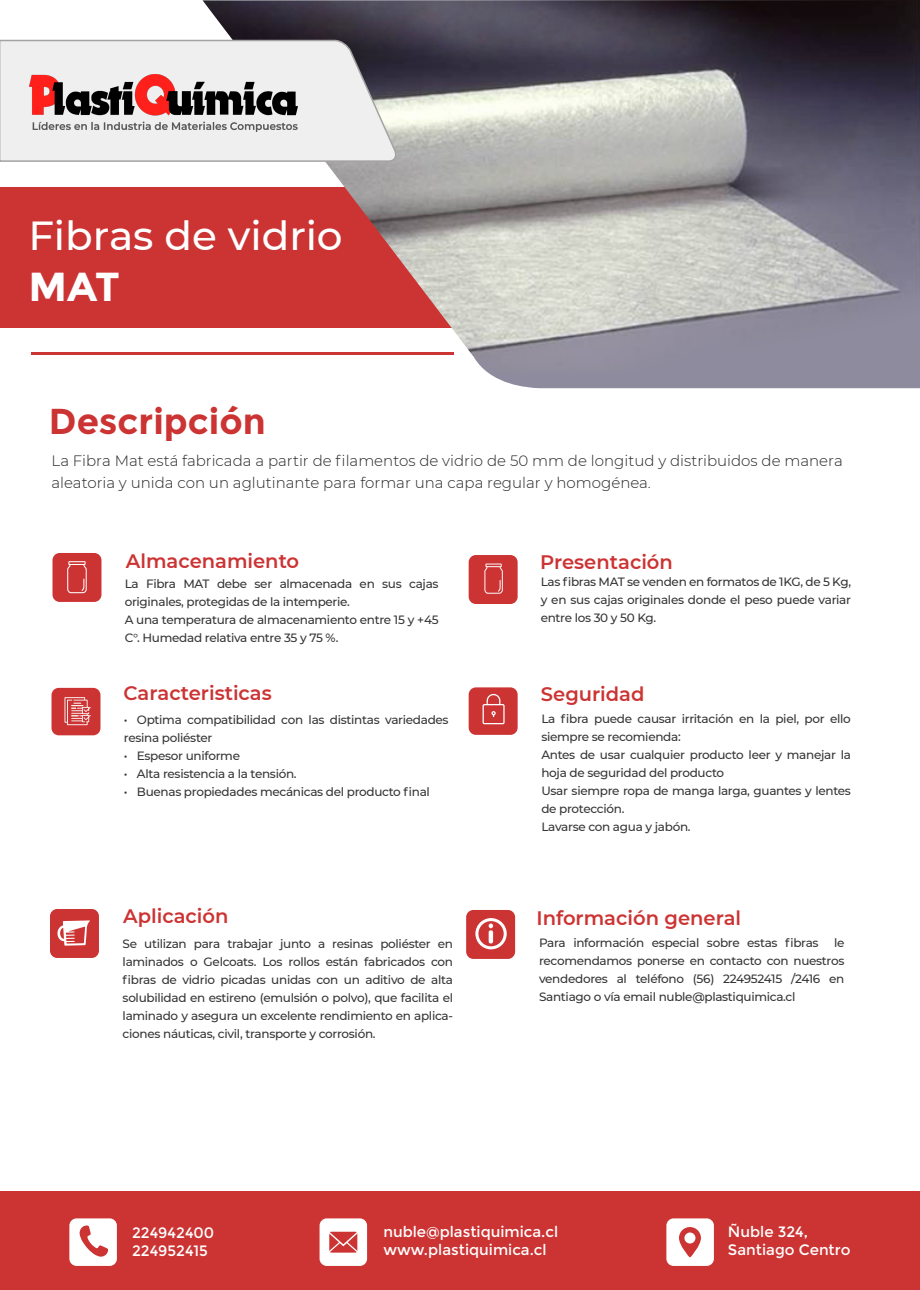
<style>
.page{position:relative;width:920px;height:1290px;background:#fff}
.page>*{position:absolute;margin:0;border:0;box-sizing:border-box;transform-origin:0 0}
.t1{font:500 40.5px "Montserrat";color:#fff}
.t2{font:700 40.5px "Montserrat";color:#fff}
.t3{font:700 36px "Montserrat";color:#c33}
.t4{font:600 19.5px "Montserrat";color:#c33}
.t5{font:300 15px/22.5px "Montserrat";color:#252525}
.t6{font:15px/18px "Montserrat";color:#fff}
.t7{font:500 12px/18px "Montserrat";letter-spacing:-.025em;color:#353535;text-align:justify}
</style>
<div class="page">
<div style="left:0;top:187px;width:920px;height:141px;background:#c33"></div>
<div style="left:0;top:1191px;width:920px;height:99px;background:#c33"></div>
<img style="left:203px;top:0;width:717px;height:388px">
<svg style="left:0;top:39px;width:397px;height:124px"></svg>
<img style="left:29px;top:75px;width:268px;height:57px">
<div style="left:69px;top:1218px;width:48px;height:48px;background:#fff;border-radius:7px"></div>
<div style="left:319px;top:1218px;width:48px;height:48px;background:#fff;border-radius:7px"></div>
<svg style="left:329px;top:1232px;width:28px;height:21px"></svg>
<div style="left:666px;top:1218px;width:48px;height:48px;background:#fff;border-radius:7px"></div>
<svg style="left:679px;top:1227px;width:22px;height:30px"></svg>
<div style="left:52px;top:553px;width:49px;height:49px;background:#c33;border-radius:7px"></div>
<div style="left:52px;top:688px;width:48px;height:47px;background:#c33;border-radius:7px"></div>
<div style="left:50px;top:909px;width:49px;height:49px;background:#c33;border-radius:7px"></div>
<div style="left:466px;top:910px;width:49px;height:49px;background:#c33;border-radius:7px"></div>
<div style="left:469px;top:687px;width:49px;height:48px;background:#c33;border-radius:7px"></div>
<div style="left:469px;top:555px;width:49px;height:49px;background:#c33;border-radius:7px"></div>
<hr style="left:32px;top:352px;width:422px;height:3px;background:#c33">
<svg style="left:57px;top:920px;width:33px;height:26px"></svg>
<svg style="left:65px;top:697px;width:26px;height:28px"></svg>
<svg style="left:67px;top:561px;width:20px;height:32px"></svg>
<svg style="left:484px;top:564px;width:19px;height:30px"></svg>
<svg style="left:482px;top:694px;width:22px;height:30px"></svg>
<svg style="left:475px;top:918px;width:32px;height:31px"></svg>
<svg style="left:79px;top:1225px;width:29px;height:32px"></svg>
<h1 class="t1" style="left:29px;top:208px;width:316px">Fibras de vidrio</h1>
<h1 class="t2" style="left:29px;top:263px;width:93px">MAT</h1>
<h2 class="t3" style="left:49px;top:399px;width:218px">Descripción</h2>
<p class="t5" style="left:52px;top:449px;width:793px">La Fibra Mat está fabricada a partir de filamentos de vidrio de 50 mm de longitud y distribuidos de manera aleatoria y unida con un aglutinante para formar una capa regular y homogénea.</p>
<h3 class="t4" style="left:126px;top:547px;width:175px">Almacenamiento</h3>
<p class="t7" style="left:125px;top:574px;width:315px;text-align:left">La Fibra MAT debe ser almacenada en sus cajas originales, protegidas de la intemperie.<br>A una temperatura de almacenamiento entre 15 y +45<br>C°. Humedad relativa entre 35 y 75 %.</p>
<h3 class="t4" style="left:124px;top:680px;width:150px">Caracteristicas</h3>
<p class="t7" style="left:124px;top:710px;width:326px">• Optima compatibilidad con las distintas variedades resina poliéster</p>
<p class="t7" style="left:124px;top:746px;width:118px">• Espesor uniforme</p>
<p class="t7" style="left:124px;top:764px;width:174px">• Alta resistencia a la tensión.</p>
<p class="t7" style="left:124px;top:782px;width:307px">• Buenas propiedades mecánicas del producto final</p>
<h3 class="t4" style="left:123px;top:902px;width:107px">Aplicación</h3>
<p class="t7" style="left:123px;top:934px;width:332px">Se utilizan para trabajar junto a resinas poliéster en laminados o Gelcoats. Los rollos están fabricados con fibras de vidrio picadas unidas con un aditivo de alta solubilidad en estireno (emulsión o polvo), que facilita el laminado y asegura un excelente rendimiento en aplica&shy;ciones náuticas, civil, transporte y corrosión.</p>
<h3 class="t4" style="left:540px;top:548px;width:134px">Presentación</h3>
<p class="t7" style="left:541px;top:572px;width:312px">Las fibras MAT se venden en formatos de 1KG, de 5 Kg, y en sus cajas originales donde el peso puede variar entre los 30 y 50 Kg.</p>
<h3 class="t4" style="left:541px;top:681px;width:105px">Seguridad</h3>
<p class="t7" style="left:541px;top:709px;width:311px;text-align:left">La fibra puede causar irritación en la piel, por ello siempre se recomienda:<br>Antes de usar cualquier producto leer y manejar la hoja de seguridad del producto<br>Usar siempre ropa de manga larga, guantes y lentes de protección.<br>Lavarse con agua y jabón.</p>
<h3 class="t4" style="left:536px;top:904px;width:206px">Información general</h3>
<p class="t7" style="left:539px;top:933px;width:281px">Para información especial sobre estas fibras</p>
<p class="t7" style="left:539px;top:933px;width:307px;text-indent:295px">le recomendamos ponerse en contacto con nuestros vendedores al teléfono (56) 224952415 /2416 en Santiago o vía email nuble@plastiquimica.cl</p>
<p class="t6" style="left:132px;top:1223px;width:84px">224942400<br>224952415</p>
<p class="t6" style="left:383px;top:1222px;width:176px">nuble@plastiquimica.cl www.plastiquimica.cl</p>
<p class="t6" style="left:728px;top:1222px;width:124px">Ñuble 324,<br>Santiago Centro</p>
</div>
